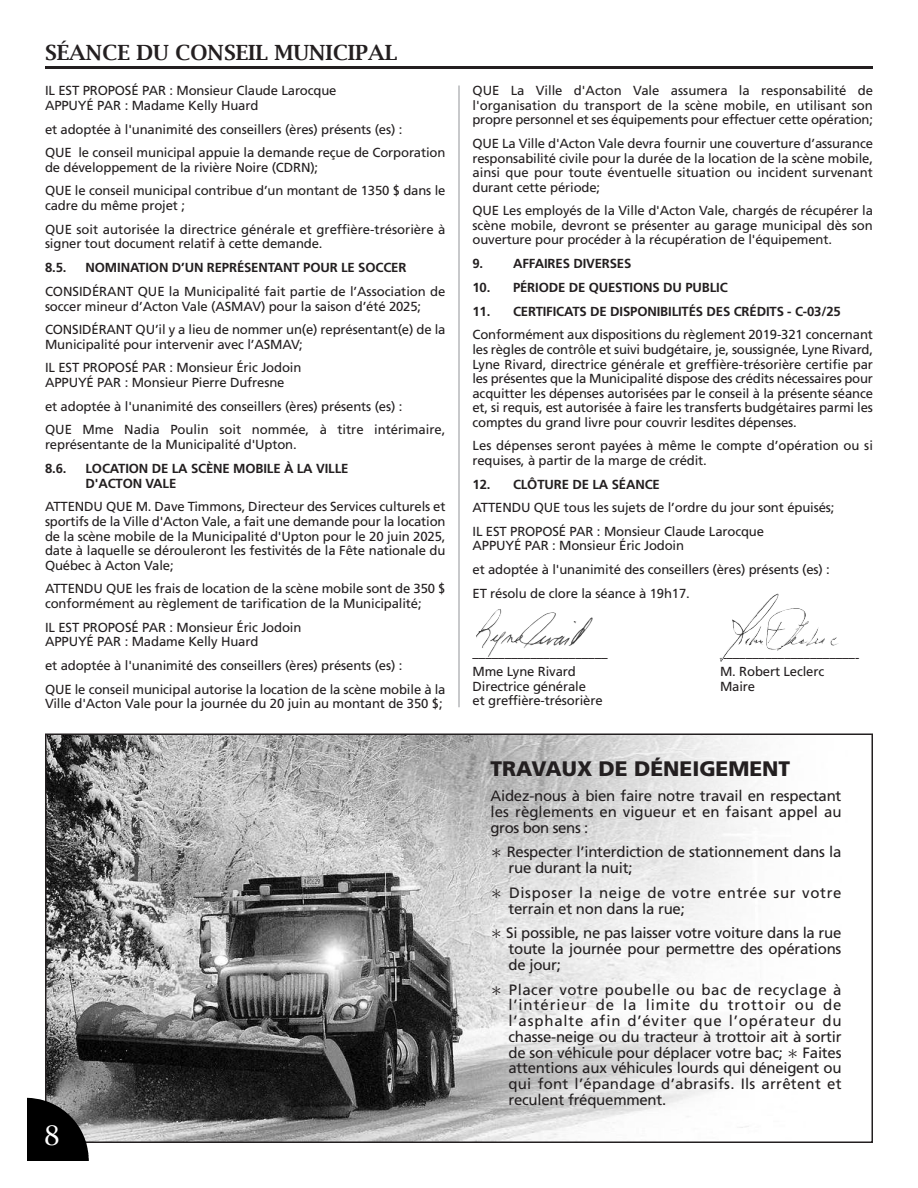
<style>
.page{position:relative;width:918px;height:1188px;background:#fff}
.page>*{position:absolute;margin:0;border:0;box-sizing:border-box;transform-origin:0 0}
.t1{font:27px "Lucida Bright";color:#fff}
.t2{font:600 21px "Lucida Bright";color:#231f20}
.t3{font:900 21px "Frutiger";color:#231f20}
.t4{font:15px/15.8px "Frutiger";letter-spacing:-.015em;color:#231f20;text-align:justify}
.t5{font:15px/15.8px "Frutiger";letter-spacing:.04em;color:#231f20}
.t6{font:13.2px/14.5px "Frutiger";letter-spacing:-.01em;color:#231f20}
.t7{font:700 13.2px/14.9px "Frutiger";letter-spacing:-.01em;color:#231f20}
.s1{font-family:"Lucida Sans Unicode"}
</style>
<div class="page">
<img style="left:48px;top:737px;width:703px;height:403px">
<div style="left:45px;top:734px;width:828px;height:409px;border:2px solid #231f20"></div>
<img style="left:27px;top:1098px;width:62px;height:63px">
<hr style="left:459px;top:86px;width:1px;height:621px;background:#939598">
<hr style="left:45px;top:66px;width:828px;height:3px;background:#231f20">
<img style="left:476px;top:609px;width:81px;height:39px">
<img style="left:720px;top:594px;width:105px;height:68px">
<h2 class="t2" style="left:45px;top:39px;width:354px">SéANCE DU CONSEIL MUNICIPAL</h2>
<p class="t6" style="left:45px;top:84px;width:293px">IL EST PROPOSÉ PAR : Monsieur Claude Larocque<br>APPUYÉ PAR : Madame Kelly Huard</p>
<p class="t6" style="left:45px;top:118px;width:402px;line-height:23.7px">et adoptée à l'unanimité des conseillers (ères) présents (es) :<br>QUE le conseil municipal appuie la demande reçue de Corporation</p>
<p class="t6" style="left:45px;top:156px;width:402px;line-height:23.7px">de développement de la rivière Noire (CDRN);<br>QUE le conseil municipal contribue d’un montant de 1350 $ dans le</p>
<p class="t6" style="left:45px;top:195px;width:402px;line-height:23.7px">cadre du même projet ;<br>QUE soit autorisée la directrice générale et greffière-trésorière à</p>
<p class="t6" style="left:45px;top:238px;width:279px">signer tout document relatif à cette demande.</p>
<p class="t7" style="left:45px;top:261px;width:23px">8.5.</p>
<p class="t7" style="left:86px;top:261px;width:322px">NOMINATION D’UN REPRÉSENTANT POUR LE SOCCER</p>
<p class="t6" style="left:45px;top:285px;width:402px">CONSIDÉRANT QUE la Municipalité fait partie de l’Association de soccer mineur d’Acton Vale (ASMAV) pour la saison d’été 2025;</p>
<p class="t6" style="left:45px;top:323px;width:402px">CONSIDÉRANT QU’il y a lieu de nommer un(e) représentant(e) de la<br>Municipalité pour intervenir avec l’ASMAV;</p>
<p class="t6" style="left:45px;top:361px;width:258px">IL EST PROPOSÉ PAR : Monsieur Éric Jodoin<br>APPUYÉ PAR : Monsieur Pierre Dufresne</p>
<p class="t6" style="left:45px;top:395px;width:402px;line-height:23.5px">et adoptée à l'unanimité des conseillers (ères) présents (es) :<br>QUE Mme Nadia Poulin soit nommée, à titre intérimaire,</p>
<p class="t6" style="left:45px;top:438px;width:253px">représentante de la Municipalité d'Upton.</p>
<p class="t7" style="left:45px;top:462px;width:23px">8.6.</p>
<p class="t7" style="left:86px;top:462px;width:264px">LOCATION DE LA SCÈNE MOBILE À LA VILLE<br>D'ACTON VALE</p>
<p class="t6" style="left:45px;top:500px;width:402px;text-align:justify">ATTENDU QUE M. Dave Timmons, Directeur des Services culturels et sportifs de la Ville d'Acton Vale, a fait une demande pour la location de la scène mobile de la Municipalité d'Upton pour le 20 juin 2025, date à laquelle se dérouleront les festivités de la Fête nationale du Québec à Acton Vale;</p>
<p class="t6" style="left:45px;top:583px;width:402px">ATTENDU QUE les frais de location de la scène mobile sont de 350 $ conformément au règlement de tarification de la Municipalité;</p>
<p class="t6" style="left:45px;top:621px;width:258px">IL EST PROPOSÉ PAR : Monsieur Éric Jodoin<br>APPUYÉ PAR : Madame Kelly Huard</p>
<p class="t6" style="left:45px;top:655px;width:402px;line-height:23.7px">et adoptée à l'unanimité des conseillers (ères) présents (es) :<br>QUE le conseil municipal autorise la location de la scène mobile à la</p>
<p class="t6" style="left:45px;top:697px;width:399px">Ville d'Acton Vale pour la journée du 20 juin au montant de 350 $;</p>
<h1 class="t1" style="left:44px;top:1119px;width:18px">8</h1>
<p class="t6" style="left:472px;top:85px;width:402px;text-align:justify">QUE La Ville d'Acton Vale assumera la responsabilité de l'organisation du transport de la scène mobile, en utilisant son propre personnel et ses équipements pour effectuer cette opération;</p>
<p class="t6" style="left:472px;top:137px;width:402px;text-align:justify">QUE La Ville d'Acton Vale devra fournir une couverture d’assurance responsabilité civile pour la durée de la location de la scène mobile, ainsi que pour toute éventuelle situation ou incident survenant durant cette période;</p>
<p class="t6" style="left:473px;top:204px;width:402px;text-align:justify">QUE Les employés de la Ville d'Acton Vale, chargés de récupérer la scène mobile, devront se présenter au garage municipal dès son ouverture pour procéder à la récupération de l'équipement.</p>
<p class="t7" style="left:473px;top:257px;width:160px">9. AFFAIRES DIVERSES</p>
<p class="t7" style="left:473px;top:281px;width:257px">10. PÉRIODE DE QUESTIONS DU PUBLIC</p>
<p class="t7" style="left:473px;top:305px;width:370px">11. CERTIFICATS DE DISPONIBILITÉS DES CRÉDITS - C-03/25</p>
<p class="t6" style="left:473px;top:329px;width:402px;text-align:justify">Conformément aux dispositions du règlement 2019-321 concernant les règles de contrôle et suivi budgétaire, je, soussignée, Lyne Rivard, Lyne Rivard, directrice générale et greffière-trésorière certifie par les présentes que la Municipalité dispose des crédits nécessaires pour acquitter les dépenses autorisées par le conseil à la présente séance et, si requis, est autorisée à faire les transferts budgétaires parmi les comptes du grand livre pour couvrir lesdites dépenses.</p>
<p class="t6" style="left:473px;top:440px;width:402px">Les dépenses seront payées à même le compte d’opération ou si requises, à partir de la marge de crédit.</p>
<p class="t7" style="left:473px;top:478px;width:189px">12. CLÔTURE DE LA SÉANCE</p>
<p class="t6" style="left:473px;top:497px;width:363px;line-height:23.5px">ATTENDU QUE tous les sujets de l’ordre du jour sont épuisés;<br>IL EST PROPOSÉ PAR : Monsieur Claude Larocque</p>
<p class="t6" style="left:473px;top:535px;width:359px;line-height:23.5px">APPUYÉ PAR : Monsieur Éric Jodoin<br>et adoptée à l'unanimité des conseillers (ères) présents (es) :<br>ET résolu de clore la séance à 19h17.</p>
<p class="t6" style="left:473px;top:651px;width:137px">–––––––––––––––––––––</p>
<p class="t6" style="left:720px;top:651px;width:141px">–––––––––––––––––––––-</p>
<p class="t6" style="left:473px;top:665px;width:105px">Mme Lyne Rivard</p>
<p class="t6" style="left:720px;top:665px;width:106px">M. Robert Leclerc</p>
<p class="t6" style="left:473px;top:681px;width:115px">Directrice générale</p>
<p class="t6" style="left:720px;top:681px;width:37px">Maire</p>
<p class="t6" style="left:473px;top:694px;width:132px">et greffière-trésorière</p>
<h2 class="t3" style="left:490px;top:761px;width:301px">TRAVAUX DE DÉNEIGEMENT</h2>
<p class="t4" style="left:490px;top:789px;width:353px">Aidez-nous à bien faire notre travail en respectant les règlements en vigueur et en faisant appel au gros bon sens :</p>
<p class="t4" style="left:508px;top:845px;width:335px;text-indent:-18px"><span class="s1">∗</span> Respecter l’interdiction de stationnement dans la rue durant la nuit;</p>
<p class="t5" style="left:508px;top:886px;width:335px;text-indent:-18px"><span class="s1">∗</span> Disposer la neige de votre entrée sur votre terrain et non dans la rue;</p>
<p class="t4" style="left:509px;top:926px;width:335px;text-indent:-18px"><span class="s1">∗</span> Si possible, ne pas laisser votre voiture dans la rue toute la journée pour permettre des opérations de jour;</p>
<p class="t4" style="left:509px;top:983px;width:335px;text-indent:-18px"><span class="s1">∗</span> Placer votre poubelle ou bac de recyclage à l’intérieur de la limite du trottoir ou de l’asphalte afin d’éviter que l’opérateur du chasse-neige ou du tracteur à trottoir ait à sortir de son véhicule pour déplacer votre bac; <span class="s1">∗</span> Faites attentions aux véhicules lourds qui déneigent ou qui font l’épandage d’abrasifs. Ils arrêtent et reculent fréquemment.</p>
</div>
